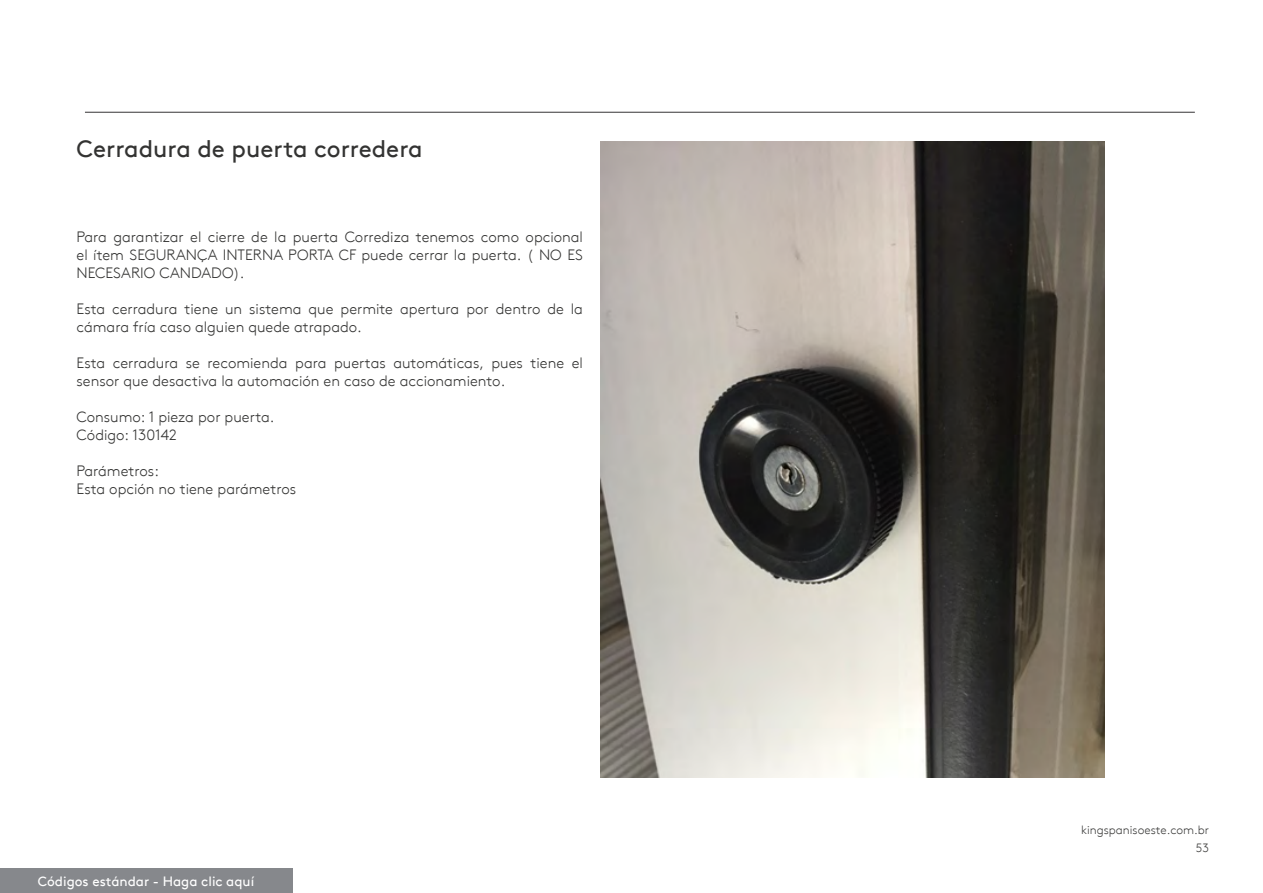
<style>
.page{position:relative;width:1263px;height:893px;background:#fff}
.page>*{position:absolute;margin:0;border:0;box-sizing:border-box;transform-origin:0 0}
.t1{font:24px "Kingspan Brown TT";color:#333332}
.t2{font:300 15px/18px "Kingspan Brown TT";color:#333332}
.t3{font:13.5px "Kingspan Brown TT";color:#fff}
.t4{font:300 12px/18.3px "Kingspan Brown TT";color:#3c3c3b;text-align:right}
</style>
<div class="page">
<hr style="left:85px;top:112px;width:1110px;height:1px;background:#353334">
<div style="left:0;top:869px;width:292px;height:24px;background:#86888c"></div>
<img style="left:600px;top:142px;width:505px;height:635px">
<h1 class="t1" style="left:77px;top:131px;width:348px">Cerradura de puerta corredera</h1>
<p class="t2" style="left:77px;top:227px;width:508px;text-align:justify">Para garantizar el cierre de la puerta Corrediza tenemos como opcional el ítem SEGURANÇA INTERNA PORTA CF puede cerrar la puerta. ( NO ES NECESARIO CANDADO).</p>
<p class="t2" style="left:77px;top:299px;width:508px">Esta cerradura tiene un sistema que permite apertura por dentro de la cámara fría caso alguien quede atrapado.</p>
<p class="t2" style="left:77px;top:353px;width:508px">Esta cerradura se recomienda para puertas automáticas, pues tiene el sensor que desactiva la automación en caso de accionamiento.</p>
<p class="t2" style="left:77px;top:407px;width:199px">Consumo: 1 pieza por puerta.<br>Código: 130142</p>
<p class="t2" style="left:77px;top:461px;width:221px">Parámetros:<br>Esta opción no tiene parámetros</p>
<p class="t3" style="left:38px;top:871px;width:218px">Códigos estándar - Haga clic aquí</p>
<p class="t4" style="left:1081px;top:820px;width:129px">kingspanisoeste.com.br<br>53</p>
</div>
